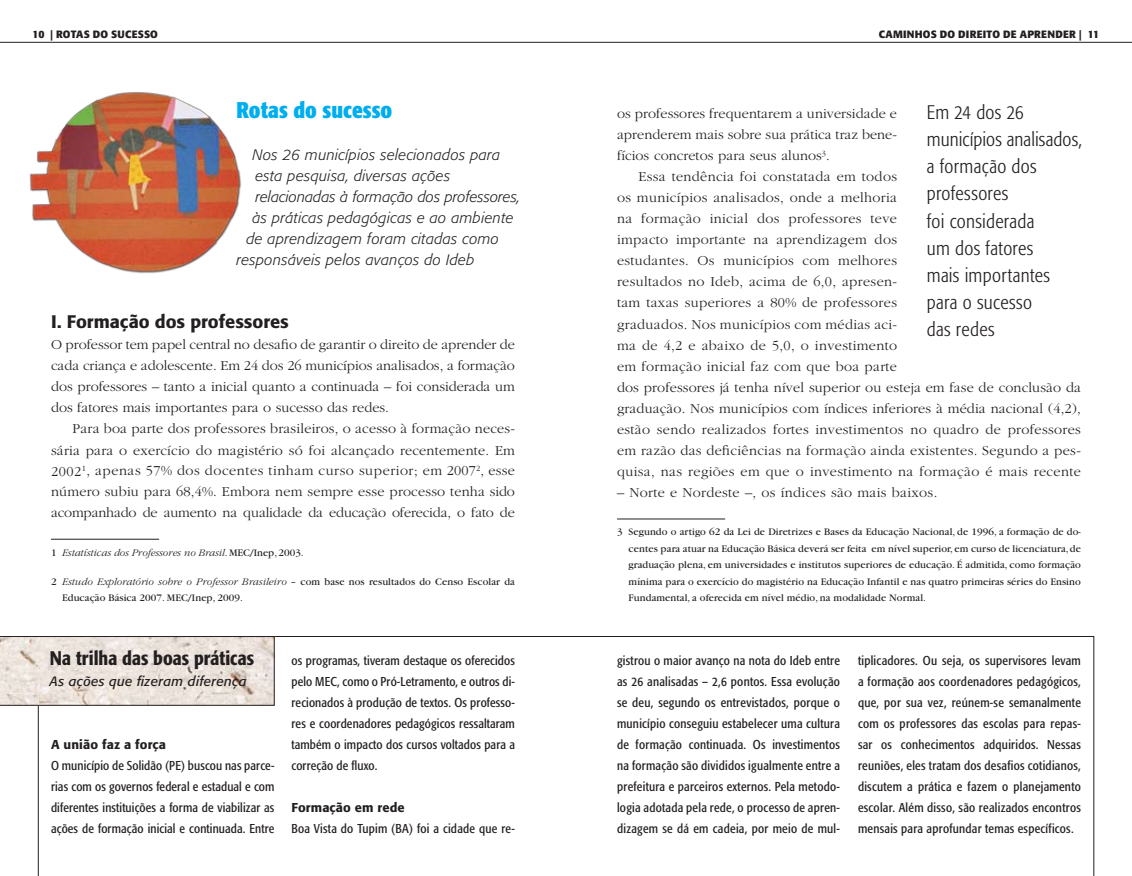
<style>
.page{position:relative;width:1132px;height:876px;background:#fff}
.page>*{position:absolute;margin:0;border:0;box-sizing:border-box;transform-origin:0 0}
.t1{font:700 condensed 22.5px "Formata";color:#00aeef}
.t2{font:300 condensed 19.5px/27px "Formata";letter-spacing:.015em;color:#231f20}
.t3{font:500 condensed 19.5px "Formata";letter-spacing:.005em;color:#231f20}
.t4{font:500 18px "Formata";letter-spacing:-.005em;color:#231f20}
.t5{font:italic 300 15px "Formata";letter-spacing:.02em;color:#231f20}
.t6{font:italic 300 15px "Formata";color:#231f20}
.t7{font:300 14.25px/21px "Garamond";letter-spacing:.025em;color:#231f20;text-align:justify}
.t8{font:italic 13.5px "Formata";letter-spacing:.02em;color:#231f20}
.t9{font:condensed 12.75px/21px "Formata";letter-spacing:.02em;color:#231f20;text-align:justify}
.t10{font:500 12.75px "Formata";letter-spacing:.01em;color:#231f20}
.t11{font:10.5px/16.5px "Garamond";letter-spacing:.01em;color:#231f20}
.t12{font:italic 300 10.5px "Garamond";color:#231f20}
.t13{font:700 10.5px "Formata";letter-spacing:.02em;color:#231f20}
.s1{font-weight:400;font-style:normal}
.s2{font-weight:300;font-style:italic}
</style>
<div class="page">
<img style="left:29px;top:92px;width:212px;height:182px">
<hr style="left:51px;top:539px;width:108px;height:1px;background:#231f20">
<hr style="left:617px;top:519px;width:108px;height:1px;background:#231f20">
<svg style="left:38px;top:636px;width:1055px;height:240px"></svg>
<svg style="left:0;top:636px;width:274px;height:69px;background:#e6ddd6"></svg>
<hr style="left:566px;top:42px;width:565px;height:1px;background:#231f20">
<hr style="left:0;top:42px;width:566px;height:1px;background:#231f20">
<p class="t13" style="left:33px;top:28px;width:87px">10 | ROTAS DO SUCESSO</p>
<p class="t13" style="left:878px;top:28px;width:87px">CAMINHOS DO IDIREITO</p>
<p class="t13" style="left:1002px;top:28px;width:97px">DE APRENDER | 11</p>
<h1 class="t1" style="left:236px;top:97px;width:157px">Rotas do sucesso</h1>
<p class="t5" style="left:252px;top:146px;width:249px">Nos 26 municípios selecionados para</p>
<p class="t5" style="left:255px;top:167px;width:196px">esta pesquisa, diversas ações</p>
<p class="t6" style="left:255px;top:188px;width:266px">relacionadas à formação dos professores,</p>
<p class="t5" style="left:252px;top:209px;width:262px">às práticas pedagógicas e ao ambiente</p>
<p class="t5" style="left:246px;top:230px;width:254px">de aprendizagem foram citadas como</p>
<p class="t5" style="left:236px;top:251px;width:239px">responsáveis pelos avanços do Ideb</p>
<p class="t4" style="left:51px;top:311px;width:239px">I. Formação dos professores</p>
<p class="t7" style="left:51px;top:335px;width:465px">O professor tem papel central no desafio de garantir o direito de aprender de cada criança e adolescente. Em 24 dos 26 municípios analisados, a formação dos professores – tanto a inicial quanto a continuada – foi considerada um dos fatores mais importantes para o sucesso das redes.</p>
<p class="t7" style="left:51px;top:419px;width:465px;text-indent:21px">Para boa parte dos professores brasileiros, o acesso à formação neces&shy;sária para o exercício do magistério só foi alcançado recentemente. Em 2002<sup>1</sup>, apenas 57% dos docentes tinham curso superior; em 2007<sup>2</sup>, esse número subiu para 68,4%. Embora nem sempre esse processo tenha sido acompanhado de aumento na qualidade da educação oferecida, o fato de</p>
<p class="t12" style="left:51px;top:547px;width:254px"><span class="s1">1</span> Estatísticas dos Professores no Brasil<span class="s1">. MEC/Inep, 2003.</span></p>
<p class="t11" style="left:62px;top:574px;width:454px;text-indent:-11px">2 <span class="s2">Estudo Exploratório sobre o Professor Brasileiro</span> – com base nos resultados do Censo Escolar da<br>Educação Básica 2007. MEC/Inep, 2009.</p>
<h2 class="t3" style="left:50px;top:646px;width:205px">Na trilha das boas práticas</h2>
<p class="t8" style="left:50px;top:673px;width:198px">As ações que fizeram diferença</p>
<p class="t10" style="left:51px;top:736px;width:116px">A união faz a força</p>
<p class="t9" style="left:51px;top:755px;width:225px">O município de Solidão (PE) buscou nas parce&shy;rias com os governos federal e estadual e com diferentes instituições a forma de viabilizar as ações de formação inicial e continuada. Entre</p>
<p class="t9" style="left:291px;top:650px;width:225px">os programas, tiveram destaque os oferecidos pelo MEC, como o Pró-Letramento, e outros di&shy;recionados à produção de textos. Os professo&shy;res e coordenadores pedagógicos ressaltaram também o impacto dos cursos voltados para a correção de fluxo.</p>
<p class="t10" style="left:291px;top:799px;width:115px">Formação em rede</p>
<p class="t9" style="left:291px;top:818px;width:225px">Boa Vista do Tupim (BA) foi a cidade que re-</p>
<h2 class="t2" style="left:926px;top:99px;width:157px">Em 24 dos 26 municípios analisados, a formação dos professores<br>foi considerada<br>um dos fatores<br>mais importantes para o sucesso<br>das redes</h2>
<p class="t7" style="left:617px;top:104px;width:281px">os professores frequentarem a universidade e aprenderem mais sobre sua prática traz bene&shy;fícios concretos para seus alunos<sup>3</sup>.</p>
<p class="t7" style="left:617px;top:167px;width:465px;text-align:left;text-indent:21px">Essa tendência foi constatada em todos<br>os municípios analisados, onde a melhoria<br>na formação inicial dos professores teve<br>impacto importante na aprendizagem dos<br>estudantes. Os municípios com melhores<br>resultados no Ideb, acima de 6,0, apresen-<br>tam taxas superiores a 80% de professores<br>graduados. Nos municípios com médias aci-<br>ma de 4,2 e abaixo de 5,0, o investimento<br>em formação inicial faz com que boa parte<br>dos professores já tenha nível superior ou esteja em fase de conclusão da graduação. Nos municípios com índices inferiores à média nacional (4,2), estão sendo realizados fortes investimentos no quadro de professores em razão das deficiências na formação ainda existentes. Segundo a pes&shy;quisa, nas regiões em que o investimento na formação é mais recente</p>
<p class="t7" style="left:617px;top:482px;width:322px">– Norte e Nordeste –, os índices são mais baixos.</p>
<p class="t11" style="left:628px;top:524px;width:453px;text-align:justify;text-indent:-12px">3 Segundo o artigo 62 da Lei de Diretrizes e Bases da Educação Nacional, de 1996, a formação de do&shy;centes para atuar na Educação Básica deverá ser feita em nível superior, em curso de licenciatura, de graduação plena, em universidades e institutos superiores de educação. É admitida, como formação mínima para o exercício do magistério na Educação Infantil e nas quatro primeiras séries do Ensino Fundamental, a oferecida em nível médio, na modalidade Normal.</p>
<p class="t9" style="left:617px;top:650px;width:224px">gistrou o maior avanço na nota do Ideb entre as 26 analisadas – 2,6 pontos. Essa evolução se deu, segundo os entrevistados, porque o município conseguiu estabelecer uma cultura de formação continuada. Os investimentos na formação são divididos igualmente entre a prefeitura e parceiros externos. Pela metodo&shy;logia adotada pela rede, o processo de apren&shy;dizagem se dá em cadeia, por meio de mul-</p>
<p class="t9" style="left:857px;top:650px;width:224px">tiplicadores. Ou seja, os supervisores levam a formação aos coordenadores pedagógicos, que, por sua vez, reúnem-se semanalmente com os professores das escolas para repas&shy;sar os conhecimentos adquiridos. Nessas reuniões, eles tratam dos desafios cotidianos, discutem a prática e fazem o planejamento escolar. Além disso, são realizados encontros mensais para aprofundar temas específicos.</p>
</div>
